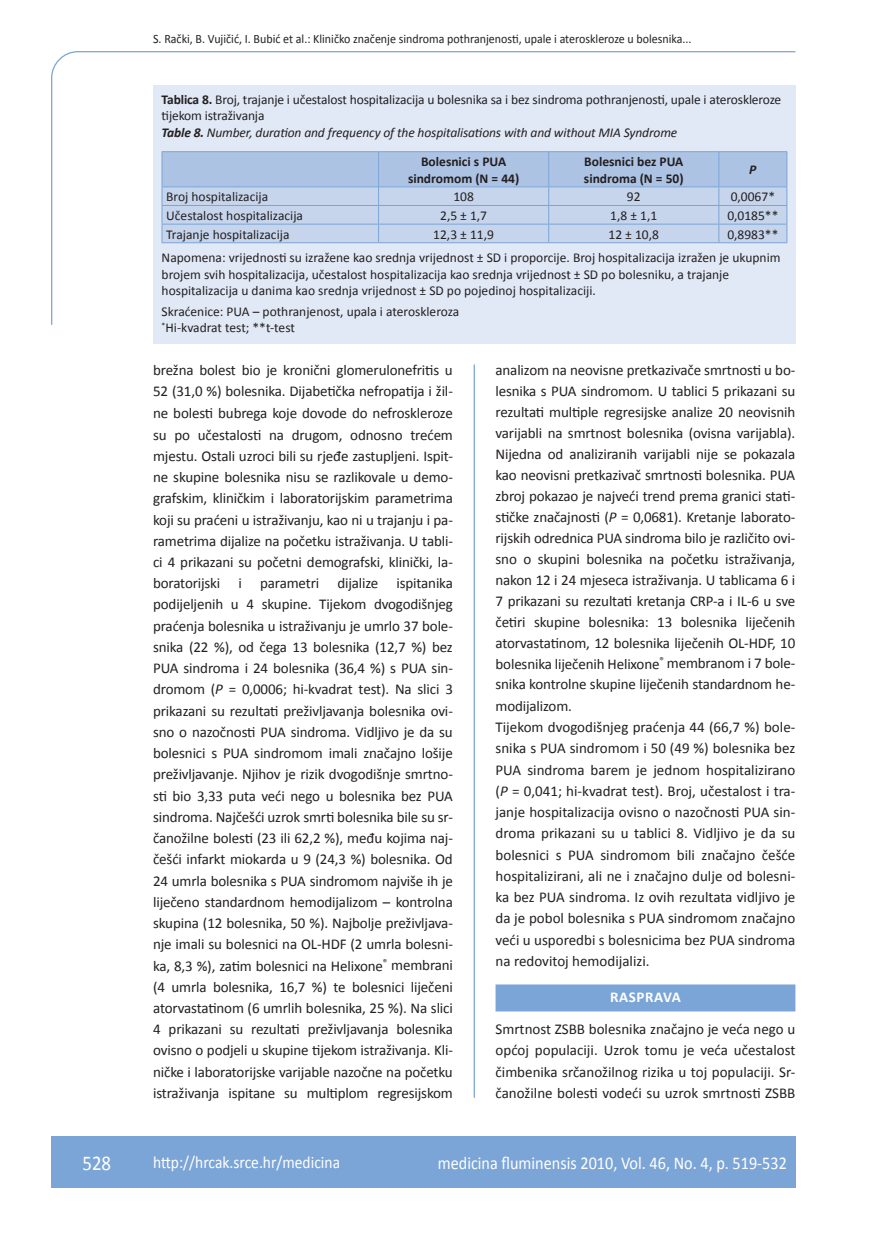
<style>
.page{position:relative;width:872px;height:1234px;background:#fff}
.page>*{position:absolute;margin:0;border:0;box-sizing:border-box;transform-origin:0 0}
.t1{font:21px "Calibri";color:#fff;scale:.9 1}
.t2{font:18px "Calibri";color:#fff;scale:.9 1}
.t3{font:17.25px "Calibri";color:#fff;scale:.9 1}
.t4{font:15px/21.3px "Calibri";letter-spacing:-.01em;color:#231f20;text-align:justify}
.t5{font:700 15px "Calibri";letter-spacing:.04em;color:#fff}
.t6{font:13.5px/16.5px "Calibri";color:#231f20}
.t7{font:700 13.5px/16.5px "Calibri";color:#231f20;text-align:center}
.t8{font:italic 700 13.5px "Calibri";color:#231f20}
.t9{font:12.75px "Calibri";color:#231f20;scale:.94 1}
.s1{font-weight:700}
.s2{font-weight:700;font-style:italic}
.s3{font-style:italic}
</style>
<div class="page">
<svg style="left:51px;top:51px;width:745px;height:275px"></svg>
<hr style="left:473px;top:364px;width:2px;height:733px;background:#7ca5d7">
<div style="left:51px;top:1135px;width:744px;height:51px;background:#7ca5d7"></div>
<div style="left:153px;top:85px;width:642px;height:258px;background:#e1e9f6"></div>
<hr style="left:162px;top:151px;width:216px;height:1px;background:#7ca5d7">
<hr style="left:378px;top:151px;width:171px;height:1px;background:#7ca5d7">
<hr style="left:549px;top:151px;width:170px;height:1px;background:#7ca5d7">
<hr style="left:719px;top:151px;width:68px;height:1px;background:#7ca5d7">
<svg style="left:162px;top:152px;width:625px;height:90px;background:#b9cce8"></svg>
<hr style="left:162px;top:242px;width:216px;height:1px;background:#7ca5d7">
<hr style="left:378px;top:242px;width:171px;height:1px;background:#7ca5d7">
<hr style="left:549px;top:242px;width:170px;height:1px;background:#7ca5d7">
<hr style="left:719px;top:242px;width:68px;height:1px;background:#7ca5d7">
<div style="left:495px;top:984px;width:300px;height:27px;background:#7ca5d7"></div>
<p class="t9" style="left:153px;top:30px;width:574px">S. Rački, B. Vujičić, I. Bubić et al.: Kliničko značenje sindroma pothranjenosti, upale i ateroskleroze u bolesnika...</p>
<p class="t6" style="left:162px;top:90px;width:621px"><span class="s1">Tablica 8.</span> Broj, trajanje i učestalost hospitalizacija u bolesnika sa i bez sindroma pothranjenosti, upale i ateroskleroze tijekom istraživanja<br><span class="s2">Table 8.</span> <span class="s3">Number, duration and frequency of the hospitalisations with and without MIA Syndrome</span></p>
<p class="t7" style="left:408px;top:153px;width:113px">Bolesnici s PUA sindromom (N = 44)</p>
<p class="t7" style="left:584px;top:153px;width:101px;text-align:left">Bolesnici bez PUA sindroma (N = 50)</p>
<p class="t8" style="left:749px;top:161px;width:9px">P</p>
<p class="t6" style="left:166px;top:188px;width:103px">Broj hospitalizacija</p>
<p class="t6" style="left:453px;top:188px;width:22px">108</p>
<p class="t6" style="left:627px;top:188px;width:15px">92</p>
<p class="t6" style="left:730px;top:188px;width:46px">0,0067*</p>
<p class="t6" style="left:166px;top:206px;width:138px">Učestalost hospitalizacija</p>
<p class="t6" style="left:440px;top:206px;width:48px">2,5 ± 1,7</p>
<p class="t6" style="left:610px;top:206px;width:48px">1,8 ± 1,1</p>
<p class="t6" style="left:727px;top:206px;width:53px">0,0185**</p>
<p class="t6" style="left:166px;top:225px;width:125px">Trajanje hospitalizacija</p>
<p class="t6" style="left:433px;top:225px;width:62px">12,3 ± 11,9</p>
<p class="t6" style="left:608px;top:225px;width:52px">12 ± 10,8</p>
<p class="t6" style="left:162px;top:221px;width:620px;line-height:23.7px;text-align:right">0,8983**<br>Napomena: vrijednosti su izražene kao srednja vrijednost ± SD i proporcije. Broj hospitalizacija izražen je ukupnim</p>
<p class="t6" style="left:162px;top:265px;width:569px">brojem svih hospitalizacija, učestalost hospitalizacija kao srednja vrijednost ± SD po bolesniku, a trajanje hospitalizacija u danima kao srednja vrijednost ± SD po pojedinoj hospitalizaciji.</p>
<p class="t6" style="left:162px;top:302px;width:299px">Skraćenice: PUA – pothranjenost, upala i ateroskleroza <sup>*</sup>Hi-kvadrat test; **t-test</p>
<p class="t4" style="left:153px;top:358px;width:301px">brežna bolest bio je kronični glomerulonefritis u 52 (31,0 %) bolesnika. Dijabetička nefropatija i žil&shy;ne bolesti bubrega koje dovode do nefroskleroze su po učestalosti na drugom, odnosno trećem mjestu. Ostali uzroci bili su rjeđe zastupljeni. Ispit&shy;ne skupine bolesnika nisu se razlikovale u demo&shy;grafskim, kliničkim i laboratorijskim parametrima koji su praćeni u istraživanju, kao ni u trajanju i pa&shy;rametrima dijalize na početku istraživanja. U tabli&shy;ci 4 prikazani su početni demografski, klinički, la&shy;boratorijski i parametri dijalize ispitanika podijeljenih u 4 skupine. Tijekom dvogodišnjeg praćenja bolesnika u istraživanju je umrlo 37 bole&shy;snika (22 %), od čega 13 bolesnika (12,7 %) bez PUA sindroma i 24 bolesnika (36,4 %) s PUA sin&shy;dromom (<span class="s3">P</span> = 0,0006; hi-kvadrat test). Na slici 3 prikazani su rezultati preživljavanja bolesnika ovi&shy;sno o nazočnosti PUA sindroma. Vidljivo je da su bolesnici s PUA sindromom imali značajno lošije preživljavanje. Njihov je rizik dvogodišnje smrtno&shy;sti bio 3,33 puta veći nego u bolesnika bez PUA sindroma. Najčešći uzrok smrti bolesnika bile su sr&shy;čanožilne bolesti (23 ili 62,2 %), među kojima naj&shy;češći infarkt miokarda u 9 (24,3 %) bolesnika. Od 24 umrla bolesnika s PUA sindromom najviše ih je liječeno standardnom hemodijalizom – kontrolna skupina (12 bolesnika, 50 %). Najbolje preživljava&shy;nje imali su bolesnici na OL-HDF (2 umrla bolesni&shy;ka, 8,3 %), zatim bolesnici na Helixone<sup>®</sup> membrani (4 umrla bolesnika, 16,7 %) te bolesnici liječeni atorvastatinom (6 umrlih bolesnika, 25 %). Na slici 4 prikazani su rezultati preživljavanja bolesnika ovisno o podjeli u skupine tijekom istraživanja. Kli&shy;ničke i laboratorijske varijable nazočne na početku istraživanja ispitane su multiplom regresijskom</p>
<p class="t4" style="left:495px;top:358px;width:301px;text-align:left">analizom na neovisne pretkazivače smrtnosti u bo&shy;lesnika s PUA sindromom. U tablici 5 prikazani su rezultati multiple regresijske analize 20 neovisnih varijabli na smrtnost bolesnika (ovisna varijabla).<br>Nijedna od analiziranih varijabli nije se pokazala kao neovisni pretkazivač smrtnosti bolesnika. PUA zbroj pokazao je najveći trend prema granici stati&shy;stičke značajnosti (<span class="s3">P</span> = 0,0681). Kretanje laborato&shy;rijskih odrednica PUA sindroma bilo je različito ovi&shy;sno o skupini bolesnika na početku istraživanja, nakon 12 i 24 mjeseca istraživanja. U tablicama 6 i 7 prikazani su rezultati kretanja CRP-a i IL-6 u sve četiri skupine bolesnika: 13 bolesnika liječenih atorvastatinom, 12 bolesnika liječenih OL-HDF, 10 bolesnika liječenih Helixone<sup>®</sup> membranom i 7 bole&shy;snika kontrolne skupine liječenih standardnom he&shy;modijalizom.<br>Tijekom dvogodišnjeg praćenja 44 (66,7 %) bole&shy;snika s PUA sindromom i 50 (49 %) bolesnika bez PUA sindroma barem je jednom hospitalizirano (<span class="s3">P</span> = 0,041; hi-kvadrat test). Broj, učestalost i tra&shy;janje hospitalizacija ovisno o nazočnosti PUA sin&shy;droma prikazani su u tablici 8. Vidljivo je da su bolesnici s PUA sindromom bili značajno češće hospitalizirani, ali ne i značajno dulje od bolesni&shy;ka bez PUA sindroma. Iz ovih rezultata vidljivo je da je pobol bolesnika s PUA sindromom značajno veći u usporedbi s bolesnicima bez PUA sindroma na redovitoj hemodijalizi.</p>
<p class="t5" style="left:610px;top:987px;width:72px">RASPRAVA</p>
<p class="t4" style="left:495px;top:1017px;width:301px">Smrtnost ZSBB bolesnika značajno je veća nego u općoj populaciji. Uzrok tomu je veća učestalost čimbenika srčanožilnog rizika u toj populaciji. Sr&shy;čanožilne bolesti vodeći su uzrok smrtnosti ZSBB</p>
<h1 class="t1" style="left:82px;top:1149px;width:33px">528</h1>
<p class="t3" style="left:153px;top:1150px;width:209px">http://hrcak.srce.hr/medicina</p>
<p class="t2" style="left:438px;top:1151px;width:389px">medicina fluminensis 2010, Vol. 46, No. 4, p. 519-532</p>
</div>
